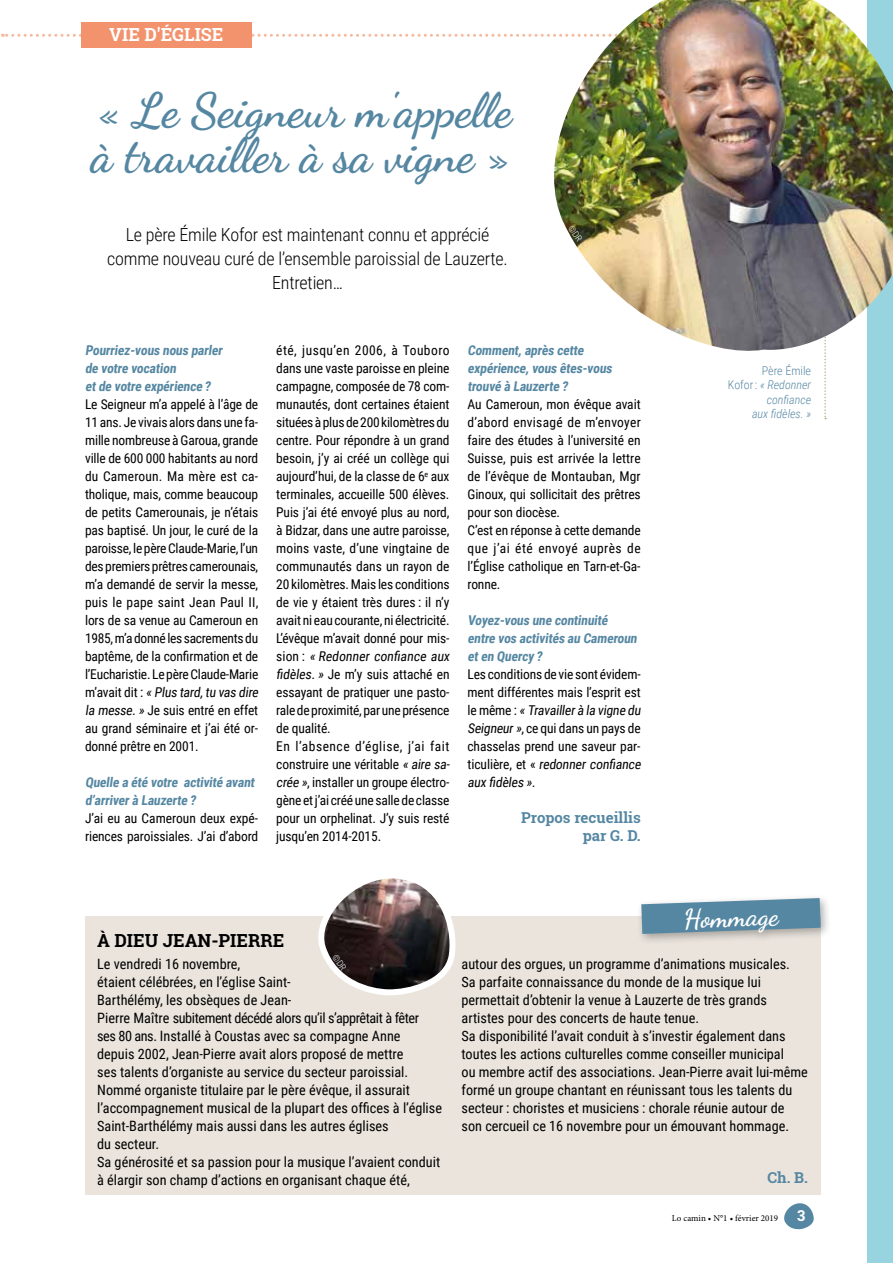
<style>
.page{position:relative;width:893px;height:1263px;background:#fff}
.page>*{position:absolute;margin:0;border:0;box-sizing:border-box;transform-origin:0 0}
.t1{font:700 48px/45px "Dancing Script";color:#5587a2}
.t2{font:700 27px "Dancing Script";color:#fff}
.t3{font:300 18px/24px "Roboto Condensed";letter-spacing:-.01em;color:#000;text-align:center}
.t4{font:700 18px "Roboto Slab";color:#000}
.t5{font:700 18px "Roboto Slab";color:#fff}
.t6{font:700 15px/18px "Roboto Slab";color:#5587a2;text-align:right}
.t7{font:700 15px "Roboto Slab";color:#fff}
.t8{font:14.25px/18px "Roboto Condensed";color:#000}
.t9{font:13.5px/18px "Roboto Condensed";letter-spacing:-.01em;color:#000}
.t10{font:700 13.5px/18px "Roboto Condensed";color:#5587a2}
.t11{font:italic 300 12px/14.4px "Roboto Condensed";color:#5587a2;text-align:right}
.t12{font:9px "Minion Pro";color:#000}
.s1{font-style:normal}
</style>
<div class="page">
<svg style="left:784px;top:1203px;width:30px;height:27px"></svg>
<svg style="left:2px;top:34px;width:552px;height:3px"></svg>
<div style="left:81px;top:23px;width:170px;height:25px;background:#f3936e"></div>
<svg style="left:824px;top:352px;width:2px;height:67px"></svg>
<div style="left:85px;top:916px;width:736px;height:279px;background:#eae4dd"></div>
<div style="left:636px;top:893px;width:196px;height:52px;background:#000;opacity:.3"></div>
<svg style="left:641px;top:898px;width:180px;height:36px;background:#6d95ab"></svg>
<div style="left:867px;top:0;width:26px;height:1263px;background:#98d4df"></div>
<img style="left:554px;top:0;width:339px;height:351px">
<svg style="left:568px;top:224px;width:14px;height:18px"></svg>
<svg style="left:318px;top:878px;width:138px;height:118px"></svg>
<h3 class="t5" style="left:109px;top:23px;width:116px">VIE D'ÉGLISE</h3>
<h1 class="t1" style="left:91px;top:87px;width:422px">« Le Seigneur m'appelle à travailler à sa vigne »</h1>
<h3 class="t3" style="left:107px;top:222px;width:402px">Le père Émile Kofor est maintenant connu et apprécié comme nouveau curé de l’ensemble paroissial de Lauzerte.<br>Entretien…</h3>
<p class="t10" style="left:85px;top:341px;width:141px">Pourriez-vous nous parler de votre vocation<br>etde votre expérience ?</p>
<p class="t9" style="left:85px;top:395px;width:177px">Le Seigneur m’a appelé à l’âge de<br>11 ans. Je vivais alors dans une fa&shy;mille nombreuse à Garoua, grande ville de 600 000 habitants au nord du Cameroun. Ma mère est ca&shy;tholique, mais, comme beaucoup de petits Camerounais, je n’étais pas baptisé. Un jour, le curé de la paroisse, le père Claude-Marie, l’un des premiers prêtres camerounais, m’a demandé de servir la messe, puis le pape saint Jean Paul II, lors de sa venue au Cameroun en<br>1985, m’a donné les sacrements du baptême, de la confirmation et de l’Eucharistie. Le père Claude-Marie m’ a v a i t d i t : « Plus tard,tu vas dire la messe.» Je suis entré en effet au grand séminaire et j’ai été or&shy;donné prêtre en 2001.</p>
<p class="t10" style="left:85px;top:773px;width:173px">Quelle a été votre activité avant d’arriverà Lauzerte ?</p>
<p class="t9" style="left:85px;top:809px;width:175px">J’ai eu au Cameroun deux expé&shy;riences paroissiales. J’ai d’abord</p>
<p class="t9" style="left:276px;top:341px;width:177px">été, jusqu’en 2006, à Touboro dans une vaste paroisse en pleine campagne, composée de 78 com&shy;munautés, dont certaines étaient situées à plus de 200 kilomètres du centre. Pour répondre à un grand besoin, j’y ai créé un collège qui aujourd’hui, de la classe de 6<sup>e</sup> aux terminales, accueille 500 élèves.<br>Puis j’ai été envoyé plus au nord, à Bidzar, dans une autre paroisse, moins vaste, d’une vingtaine de communautés dans un rayon de<br>20 kilomètres. Mais les conditions de vie y étaient très dures : il n’y avait ni eau courante, ni électricité.<br>L’évêque m’avait donné pour mis&shy;s i o n : « Redonner confiance aux fidèles.» Je m’y suis attaché en essayant de pratiquer une pasto&shy;rale de proximité, par une présence de qualité.<br>En l’absence d’église, j’ai fait construire une véritable «aire sa&shy;crée», installer un groupe électro&shy;gène et j’ai créé une salle de classe pour un orphelinat. J’y suis resté jusqu’en 2014-2015.</p>
<p class="t10" style="left:467px;top:341px;width:149px">Comment,après cette expérience,vous êtes-vous trouvé à Lauzerte ?</p>
<p class="t9" style="left:467px;top:395px;width:175px">Au Cameroun, mon évêque avait d’abord envisagé de m’envoyer faire des études à l’université en<br>Suisse, puis est arrivée la lettre de l’évêque de Montauban, Mgr<br>Ginoux, qui sollicitait des prêtres pour son diocèse.<br>C’est en réponse à cette demande que j’ai été envoyé auprès de l’Église catholique en Tarn-et-Ga&shy;ronne.</p>
<p class="t10" style="left:467px;top:611px;width:173px">Voyez-vous une continuité entre vos activités au Cameroun eten Quercy ?</p>
<p class="t9" style="left:467px;top:665px;width:177px">Les conditions de vie sont évidem&shy;ment différentes mais l’esprit est l e m ê m e : « Travaillerà la vigne du<br>Seigneur», ce qui dans un pays de chasselas prend une saveur par&shy;t i c u l i è re, et « redonner confiance aux fidèles ».</p>
<p class="t6" style="left:521px;top:808px;width:121px">Propos recueillis par G. D.</p>
<p class="t11" style="left:728px;top:363px;width:85px"><span class="s1">Père Émile<br>Kofor :</span> « Redonner confiance<br>aux fidèles. »</p>
<h2 class="t2" style="left:683px;top:902px;width:96px;rotate:-2deg">Hommage</h2>
<h3 class="t4" style="left:97px;top:928px;width:189px">À DIEU JEAN-PIERRE</h3>
<p class="t8" style="left:97px;top:955px;width:346px">Le vendredi 16 novembre,<br>étaient célébrées, en l’église Saint-<br>Barthélémy, les obsèques de Jean-<br>Pierre Maître subitement décédé alors qu’il s’apprêtait à fêter<br>ses 80 ans. Installé à Coustas avec sa compagne Anne<br>depuis 2002, Jean-Pierre avait alors proposé de mettre<br>ses talents d’organiste au service du secteur paroissial.<br>Nommé organiste titulaire par le père évêque, il assurait l’accompagnement musical de la plupart des offices à l’église Saint-Barthélémy mais aussi dans les autres églises<br>du secteur.<br>Sa générosité et sa passion pour la musique l’avaient conduit à élargir son champ d’actions en organisant chaque été,</p>
<p class="t8" style="left:462px;top:955px;width:348px">autour des orgues, un programme d’animations musicales.<br>Sa parfaite connaissance du monde de la musique lui permettait d’obtenir la venue à Lauzerte de très grands artistes pour des concerts de haute tenue.<br>Sa disponibilité l’avait conduit à s’investir également dans toutes les actions culturelles comme conseiller municipal<br>ou membre actif des associations. Jean-Pierre avait lui-même formé un groupe chantant en réunissant tous les talents du secteur : choristes et musiciens : chorale réunie autour de son cercueil ce 16 novembre pour un émouvant hommage.</p>
<p class="t6" style="left:767px;top:1168px;width:42px">Ch. B.</p>
<p class="t12" style="left:672px;top:1212px;width:108px">Lo camin • N°1 • février 2019</p>
<p class="t7" style="left:797px;top:1205px;width:10px">3</p>
</div>
